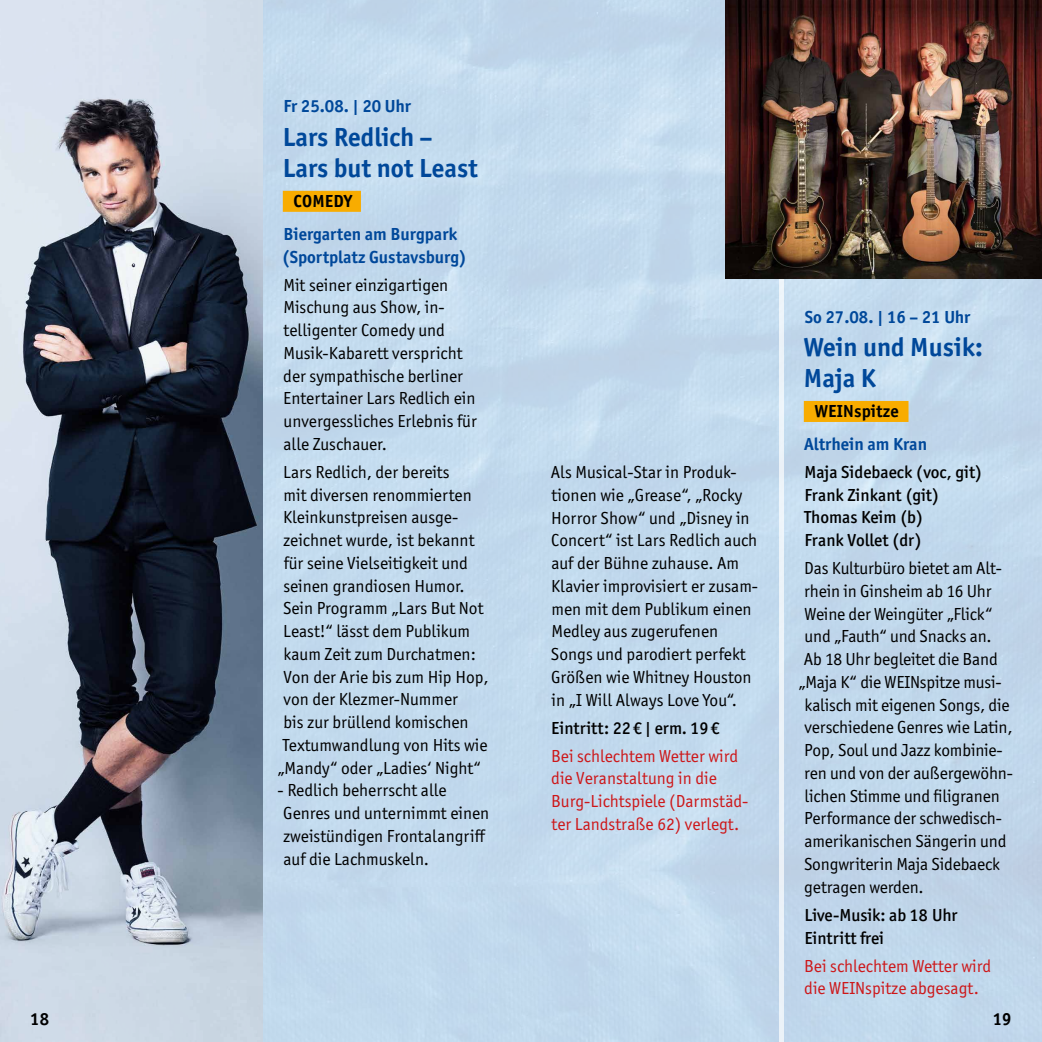
<style>
.page{position:relative;width:1042px;height:1042px;background:#fff}
.page>*{position:absolute;margin:0;border:0;box-sizing:border-box;transform-origin:0 0}
.t1{font:700 26.25px/31px "Officina Sans ITC Pro";color:#00489a}
.t2{font:17.5px/22.8px "Officina Sans ITC Pro";color:#000}
.t3{font:17.5px/22.8px "Officina Sans ITC Pro";color:#cd1719}
.t4{font:500 17.5px/22.8px "Officina Sans ITC Pro";color:#000}
.t5{font:700 17.5px/22.8px "Officina Sans ITC Pro";color:#00489a}
.t6{font:700 17.5px "Officina Sans ITC Pro";letter-spacing:.01em;color:#000}
</style>
<div class="page">
<div style="left:258px;top:0;width:263px;height:1042px;background:#c2daed"></div>
<div style="left:779px;top:0;width:263px;height:1042px;background:#c0d7eb"></div>
<div style="left:521px;top:0;width:262px;height:1042px;background:#c2daed"></div>
<img style="left:0;top:0;width:263px;height:1042px">
<div style="left:283px;top:191px;width:78px;height:21px;background:#f8ac00"></div>
<div style="left:804px;top:401px;width:104px;height:21px;background:#f8ac00"></div>
<img style="left:725px;top:0;width:317px;height:278px">
<p class="t5" style="left:283px;top:95px;width:129px">Fr 25.08. | 20 Uhr</p>
<h1 class="t1" style="left:283px;top:121px;width:197px">Lars Redlich –<br>Lars but not Least</h1>
<p class="t6" style="left:293px;top:190px;width:60px">COMEDY</p>
<p class="t5" style="left:282px;top:222px;width:187px">Biergarten am Burgpark (Sportplatz Gustavsburg)</p>
<p class="t2" style="left:283px;top:273px;width:195px">Mit seiner einzigartigen<br>Mischung aus Show, in&shy;telligenter Comedy und<br>Musik-Kabarett verspricht der sympathische berliner<br>Entertainer Lars Redlich ein unvergessliches Erlebnis für alle Zuschauer.</p>
<p class="t2" style="left:283px;top:460px;width:168px">Lars Redlich, der bereits</p>
<p class="t2" style="left:283px;top:483px;width:190px">mit diversen renommierten</p>
<p class="t2" style="left:283px;top:506px;width:176px">Kleinkunstpreisen ausge-</p>
<p class="t2" style="left:283px;top:529px;width:193px">zeichnet wurde, ist bekannt</p>
<p class="t2" style="left:284px;top:551px;width:186px">für seine Vielseitigkeit und</p>
<p class="t2" style="left:283px;top:574px;width:183px">seinen grandiosen Humor.</p>
<p class="t2" style="left:283px;top:597px;width:202px">Sein Programm „Lars But Not</p>
<p class="t2" style="left:283px;top:620px;width:188px">Least!“ lässt dem Publikum</p>
<p class="t2" style="left:283px;top:642px;width:194px">kaum Zeit zum Durchatmen:</p>
<p class="t2" style="left:283px;top:665px;width:207px">Von der Arie bis zum Hip Hop,</p>
<p class="t2" style="left:284px;top:688px;width:176px">von der Klezmer-Nummer</p>
<p class="t2" style="left:283px;top:711px;width:187px">bis zur brüllend komischen</p>
<p class="t2" style="left:283px;top:733px;width:206px">Textumwandlung von Hits wie</p>
<p class="t2" style="left:277px;top:756px;width:205px">„Mandy“ oder „Ladies‘ Night“</p>
<p class="t2" style="left:283px;top:779px;width:208px;text-indent:-6px">- Redlich beherrscht alle<br>Genres und unternimmt einen zweistündigen Frontalangriff auf die Lachmuskeln.</p>
<p class="t2" style="left:551px;top:461px;width:209px">Als Musical-Star in Produk&shy;tionen wie „Grease“, „Rocky<br>Horror Show“ und „Disney in<br>Concert“ ist Lars Redlich auch auf der Bühne zuhause. Am<br>Klavier improvisiert er zusam&shy;men mit dem Publikum einen<br>Medley aus zugerufenen<br>Songs und parodiert perfekt<br>Größen wie Whitney Houston in „I Will Always Love You“.</p>
<p class="t4" style="left:551px;top:716px;width:170px">Eintritt: 22€ | erm. 19€</p>
<p class="t3" style="left:551px;top:744px;width:199px">Bei schlechtem Wetter wird die Veranstaltung in die<br>Burg-Lichtspiele (Darmstäd&shy;ter Landstraße 62) verlegt.</p>
<p class="t5" style="left:805px;top:305px;width:167px">So 27.08. | 16 – 21 Uhr</p>
<h1 class="t1" style="left:803px;top:331px;width:181px">Wein und Musik:<br>Maja K</h1>
<p class="t6" style="left:814px;top:401px;width:86px">WEINspitze</p>
<p class="t5" style="left:804px;top:432px;width:124px">Altrhein am Kran</p>
<p class="t4" style="left:804px;top:460px;width:180px">Maja Sidebaeck (voc, git)<br>Frank Zinkant (git)<br>Thomas Keim (b)<br>Frank Vollet (dr)</p>
<p class="t2" style="left:804px;top:557px;width:199px">Das Kulturbüro bietet am Alt-</p>
<p class="t2" style="left:804px;top:579px;width:189px">rhein in Ginsheim ab 16 Uhr</p>
<p class="t2" style="left:804px;top:602px;width:189px">Weine der Weingüter „Flick“</p>
<p class="t2" style="left:804px;top:625px;width:188px">und „Fauth“ und Snacks an.</p>
<p class="t2" style="left:804px;top:648px;width:195px">Ab 18 Uhr begleitet die Band</p>
<p class="t2" style="left:798px;top:670px;width:205px">„Maja K“ die WEINspitze musi-</p>
<p class="t2" style="left:804px;top:693px;width:207px">kalisch mit eigenen Songs, die</p>
<p class="t2" style="left:804px;top:716px;width:209px">verschiedene Genres wie Latin,</p>
<p class="t2" style="left:804px;top:739px;width:200px">Pop, Soul und Jazz kombinie-</p>
<p class="t2" style="left:804px;top:761px;width:210px">ren und von der außergewöhn-</p>
<p class="t2" style="left:804px;top:784px;width:197px">lichen Stimme und filigranen</p>
<p class="t2" style="left:804px;top:807px;width:199px">Performance der schwedisch-</p>
<p class="t2" style="left:804px;top:830px;width:203px">amerikanischen Sängerin und</p>
<p class="t2" style="left:804px;top:852px;width:197px">Songwriterin Maja Sidebaeck</p>
<p class="t2" style="left:804px;top:875px;width:121px">getragen werden.</p>
<p class="t4" style="left:804px;top:903px;width:155px">Live-Musik: ab 18 Uhr<br>Eintritt frei</p>
<p class="t3" style="left:804px;top:954px;width:188px">Bei schlechtem Wetter wird die WEINspitze abgesagt.</p>
<p class="t6" style="left:30px;top:1008px;width:20px">18</p>
<p class="t6" style="left:993px;top:1008px;width:20px">19</p>
</div>
